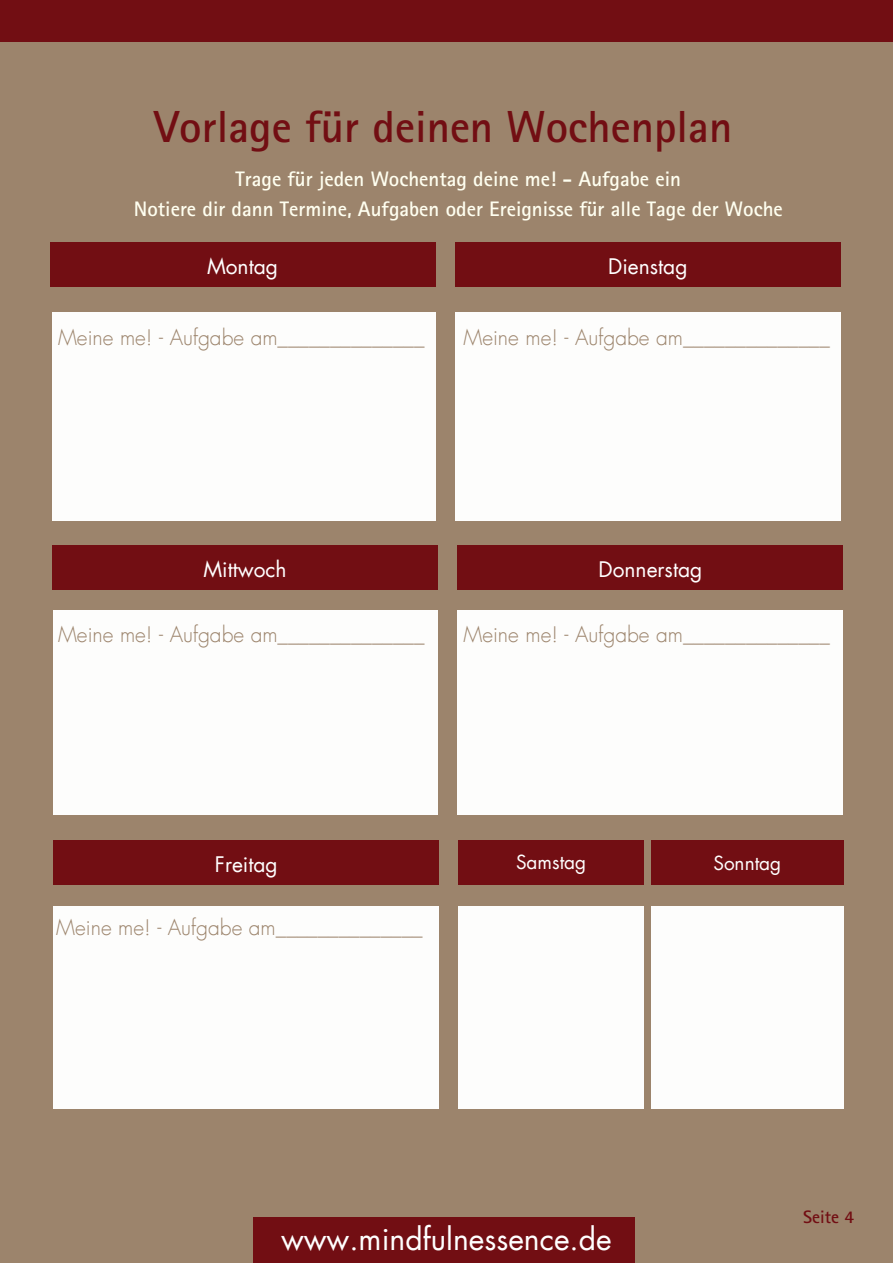
<style>
.page{position:relative;width:893px;height:1264px;background:#fff}
.page>*{position:absolute;margin:0;border:0;box-sizing:border-box;transform-origin:0 0}
.t1{font:700 45px "Rotis Sans Serif Std";color:#720e13}
.t2{font:30px "Futura Com";color:#fff}
.t3{font:300 21px "Futura Com";color:#9c846c}
.t4{font:700 21px/29.2px "Rotis Sans Serif Std";color:#fffff0;text-align:center}
.t5{font:21px "Futura Com";color:#fff}
.t6{font:18.9px "Futura Com";color:#fff}
.t7{font:700 18px "Rotis Sans Serif Std";color:#720e13}
</style>
<div class="page">
<div style="left:0;top:0;width:892px;height:1262px;background:#9c846c"></div>
<div style="left:50px;top:242px;width:385px;height:45px;background:#720e13"></div>
<div style="left:455px;top:242px;width:385px;height:45px;background:#720e13"></div>
<div style="left:0;top:0;width:892px;height:42px;background:#720e13"></div>
<div style="left:52px;top:312px;width:384px;height:208px;background:#fff"></div>
<div style="left:455px;top:312px;width:385px;height:208px;background:#fff"></div>
<div style="left:52px;top:545px;width:386px;height:45px;background:#720e13"></div>
<div style="left:457px;top:545px;width:386px;height:45px;background:#720e13"></div>
<div style="left:53px;top:610px;width:385px;height:205px;background:#fff"></div>
<div style="left:457px;top:610px;width:386px;height:205px;background:#fff"></div>
<div style="left:53px;top:840px;width:386px;height:45px;background:#720e13"></div>
<div style="left:53px;top:905px;width:386px;height:203px;background:#fff"></div>
<div style="left:458px;top:840px;width:186px;height:45px;background:#720e13"></div>
<div style="left:458px;top:905px;width:186px;height:203px;background:#fff"></div>
<div style="left:651px;top:840px;width:192px;height:45px;background:#720e13"></div>
<div style="left:651px;top:905px;width:192px;height:203px;background:#fff"></div>
<div style="left:253px;top:1216px;width:381px;height:46px;background:#720e13"></div>
<h1 class="t1" style="left:154px;top:111px;width:579px">Vorlage für deinen Wochenplan</h1>
<p class="t4" style="left:134px;top:168px;width:650px">Trage für jeden Wochentag deine me! - Aufgabe ein<br>Notiere dir dann Termine, Aufgaben oder Ereignisse für alle Tage der Woche</p>
<p class="t5" style="left:207px;top:257px;width:72px">Montag</p>
<p class="t3" style="left:58px;top:327px;width:368px">Meine me! - Aufgabe am______________</p>
<p class="t5" style="left:608px;top:257px;width:81px">Dienstag</p>
<p class="t3" style="left:463px;top:327px;width:368px">Meine me! - Aufgabe am______________</p>
<p class="t5" style="left:203px;top:559px;width:85px">Mittwoch</p>
<p class="t5" style="left:598px;top:559px;width:105px">Donnerstag</p>
<p class="t3" style="left:58px;top:625px;width:368px">Meine me! - Aufgabe am______________</p>
<p class="t3" style="left:463px;top:625px;width:368px">Meine me! - Aufgabe am______________</p>
<p class="t5" style="left:215px;top:855px;width:64px">Freitag</p>
<p class="t3" style="left:56px;top:918px;width:368px">Meine me! - Aufgabe am______________</p>
<p class="t6" style="left:516px;top:853px;width:72px">Samstag</p>
<p class="t6" style="left:713px;top:854px;width:69px">Sonntag</p>
<h2 class="t2" style="left:281px;top:1225px;width:332px">www.mindfulnessence.de</h2>
<p class="t7" style="left:803px;top:1210px;width:52px">Seite 4</p>
</div>
